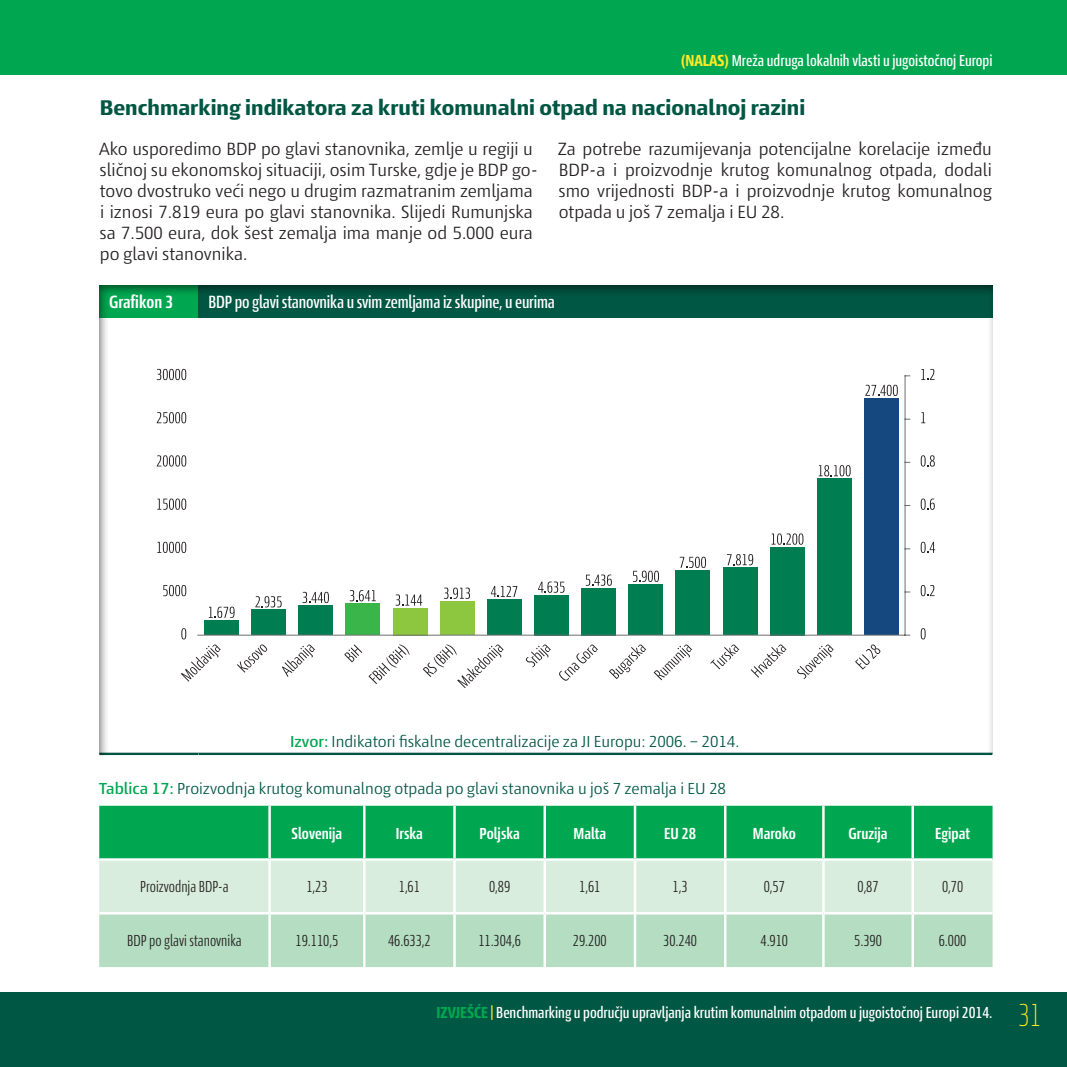
<style>
.page{position:relative;width:1067px;height:1067px;background:#fff}
.page>*{position:absolute;margin:0;border:0;box-sizing:border-box;transform-origin:0 0}
.t1{font:700 21px "Den Haag Nova";color:#005743}
.t2{font:300 17.5px/21px "Den Haag Nova";color:#231f20}
.t3{font:500 condensed 17.5px "Den Haag Nova";letter-spacing:-.01em;color:#fff}
.t4{font:600 condensed 17.5px "Den Haag Nova";color:#fff}
.t5{font:500 condensed 15.75px "Den Haag Nova";color:#fff}
.t6{font:300 15.75px "Den Haag Nova";color:#005743}
.t7{font:300 condensed 15.75px "Den Haag Nova";color:#231f20}
.t8{font:600 condensed 15.75px "Den Haag Nova";color:#fff}
.s1{font-weight:700;color:#ffe925}
.s2{font-weight:500;color:#00a650}
.s3{font-weight:700;color:#00a650}
.s4{color:#ffe925}
.s5{font-weight:100;font-size:31.5px;color:#ffe925}
</style>
<div class="page">
<div style="left:0;top:0;width:1067px;height:74px;background:#00a650"></div>
<div style="left:0;top:992px;width:1067px;height:75px;background:#005743"></div>
<div style="left:99px;top:805px;width:893px;height:53px;background:#00a650"></div>
<div style="left:99px;top:860px;width:893px;height:52px;background:#d8eddd"></div>
<div style="left:99px;top:914px;width:893px;height:53px;background:#b4ddc1"></div>
<hr style="left:268px;top:805px;width:3px;height:53px;background:#fff">
<hr style="left:363px;top:805px;width:2px;height:53px;background:#fff">
<hr style="left:453px;top:805px;width:3px;height:53px;background:#fff">
<hr style="left:543px;top:805px;width:3px;height:53px;background:#fff">
<hr style="left:633px;top:805px;width:3px;height:53px;background:#fff">
<hr style="left:724px;top:805px;width:2px;height:53px;background:#fff">
<hr style="left:822px;top:805px;width:2px;height:53px;background:#fff">
<hr style="left:911px;top:805px;width:3px;height:53px;background:#fff">
<hr style="left:268px;top:860px;width:3px;height:52px;background:#fff">
<hr style="left:363px;top:860px;width:2px;height:52px;background:#fff">
<hr style="left:453px;top:860px;width:3px;height:52px;background:#fff">
<hr style="left:543px;top:860px;width:3px;height:52px;background:#fff">
<hr style="left:633px;top:860px;width:3px;height:52px;background:#fff">
<hr style="left:724px;top:860px;width:2px;height:52px;background:#fff">
<hr style="left:822px;top:860px;width:2px;height:52px;background:#fff">
<hr style="left:911px;top:860px;width:3px;height:52px;background:#fff">
<hr style="left:268px;top:914px;width:3px;height:53px;background:#fff">
<hr style="left:363px;top:914px;width:2px;height:53px;background:#fff">
<hr style="left:453px;top:914px;width:3px;height:53px;background:#fff">
<hr style="left:543px;top:914px;width:3px;height:53px;background:#fff">
<hr style="left:633px;top:914px;width:3px;height:53px;background:#fff">
<hr style="left:724px;top:914px;width:2px;height:53px;background:#fff">
<hr style="left:822px;top:914px;width:2px;height:53px;background:#fff">
<hr style="left:911px;top:914px;width:3px;height:53px;background:#fff">
<div style="left:97px;top:284px;width:921px;height:476px;background:#231f20;opacity:.6"></div>
<div style="left:392px;top:608px;width:35px;height:27px;background:#8dc73f"></div>
<div style="left:440px;top:601px;width:34px;height:34px;background:#8dc73f"></div>
<div style="left:864px;top:398px;width:35px;height:237px;background:#14487e"></div>
<div style="left:204px;top:620px;width:35px;height:15px;background:#007d51"></div>
<div style="left:251px;top:610px;width:35px;height:25px;background:#007d51"></div>
<div style="left:298px;top:605px;width:35px;height:30px;background:#007d51"></div>
<div style="left:345px;top:603px;width:35px;height:32px;background:#39b54a"></div>
<div style="left:487px;top:599px;width:34px;height:36px;background:#007d51"></div>
<div style="left:534px;top:595px;width:35px;height:40px;background:#007d51"></div>
<div style="left:581px;top:588px;width:35px;height:47px;background:#007d51"></div>
<div style="left:628px;top:584px;width:35px;height:51px;background:#007d51"></div>
<div style="left:675px;top:570px;width:35px;height:65px;background:#007d51"></div>
<div style="left:722px;top:567px;width:35px;height:68px;background:#007d51"></div>
<div style="left:769px;top:547px;width:35px;height:88px;background:#007d51"></div>
<div style="left:817px;top:479px;width:34px;height:156px;background:#007d51"></div>
<hr style="left:904px;top:376px;width:1px;height:259px;background:#6d6f71">
<hr style="left:198px;top:634px;width:707px;height:1px;background:#6d6f71">
<svg style="left:209px;top:606px;width:25px;height:12px"></svg>
<svg style="left:255px;top:596px;width:27px;height:11px"></svg>
<svg style="left:302px;top:592px;width:26px;height:11px"></svg>
<svg style="left:350px;top:590px;width:26px;height:11px"></svg>
<svg style="left:395px;top:594px;width:27px;height:11px"></svg>
<svg style="left:444px;top:587px;width:26px;height:12px"></svg>
<svg style="left:491px;top:586px;width:26px;height:11px"></svg>
<svg style="left:538px;top:581px;width:26px;height:12px"></svg>
<svg style="left:586px;top:574px;width:26px;height:12px"></svg>
<svg style="left:633px;top:570px;width:25px;height:12px"></svg>
<div style="left:695px;top:556px;width:5px;height:12px;background:#c1c0c0;border-radius:50%"></div>
<svg style="left:679px;top:557px;width:26px;height:11px"></svg>
<svg style="left:727px;top:554px;width:26px;height:11px"></svg>
<svg style="left:771px;top:533px;width:31px;height:11px"></svg>
<svg style="left:818px;top:465px;width:31px;height:11px"></svg>
<svg style="left:865px;top:385px;width:31px;height:11px"></svg>
<svg style="left:920px;top:628px;width:5px;height:11px"></svg>
<svg style="left:921px;top:629px;width:3px;height:9px"></svg>
<svg style="left:921px;top:585px;width:13px;height:11px"></svg>
<svg style="left:921px;top:542px;width:14px;height:11px"></svg>
<svg style="left:921px;top:498px;width:13px;height:12px"></svg>
<svg style="left:921px;top:455px;width:13px;height:11px"></svg>
<svg style="left:921px;top:412px;width:4px;height:11px"></svg>
<svg style="left:921px;top:369px;width:13px;height:11px"></svg>
<svg style="left:181px;top:628px;width:5px;height:11px"></svg>
<svg style="left:182px;top:629px;width:3px;height:9px"></svg>
<svg style="left:163px;top:585px;width:22px;height:11px"></svg>
<svg style="left:157px;top:542px;width:28px;height:11px"></svg>
<svg style="left:157px;top:498px;width:28px;height:12px"></svg>
<svg style="left:157px;top:455px;width:28px;height:11px"></svg>
<svg style="left:157px;top:412px;width:28px;height:11px"></svg>
<svg style="left:157px;top:369px;width:28px;height:11px"></svg>
<svg style="left:181px;top:644px;width:40px;height:37px"></svg>
<svg style="left:855px;top:644px;width:25px;height:25px"></svg>
<svg style="left:653px;top:644px;width:39px;height:36px"></svg>
<svg style="left:750px;top:644px;width:36px;height:33px"></svg>
<svg style="left:282px;top:644px;width:33px;height:33px"></svg>
<svg style="left:796px;top:644px;width:37px;height:35px"></svg>
<svg style="left:423px;top:644px;width:80px;height:44px"></svg>
<svg style="left:344px;top:644px;width:18px;height:18px"></svg>
<svg style="left:609px;top:644px;width:37px;height:35px"></svg>
<svg style="left:368px;top:644px;width:41px;height:40px"></svg>
<svg style="left:558px;top:644px;width:40px;height:37px"></svg>
<svg style="left:525px;top:644px;width:26px;height:23px"></svg>
<svg style="left:710px;top:644px;width:29px;height:25px"></svg>
<svg style="left:237px;top:644px;width:31px;height:28px"></svg>
<p class="t5" style="left:680px;top:49px;width:313px"><span class="s1">(NALAS)</span> Mreža udruga lokalnih vlasti u jugoistočnoj Europi</p>
<p class="t1" style="left:100px;top:92px;width:706px">Benchmarking indikatora za kruti komunalni otpad na nacionalnoj razini</p>
<p class="t2" style="left:99px;top:137px;width:440px">Ako usporedimo BDP po glavi stanovnika, zemlje u regiji u sličnoj su ekonomskoj situaciji, osim Turske, gdje je BDP go&shy;tovo dvostruko veći nego u drugim razmatranim zemljama i iznosi 7.819 eura po glavi stanovnika. Slijedi Rumunjska sa 7.500 eura, dok šest zemalja ima manje od 5.000 eura po glavi stanovnika.</p>
<p class="t2" style="left:557px;top:137px;width:436px;text-align:justify">Za potrebe razumijevanja potencijalne korelacije između BDP-a i proizvodnje krutog komunalnog otpada, dodali smo vrijednosti BDP-a i proizvodnje krutog komunalnog otpada u još 7 zemalja i EU 28.</p>
<p class="t4" style="left:109px;top:289px;width:66px">Grafikon 3</p>
<p class="t3" style="left:208px;top:290px;width:348px">BDP po glavi stanovnika u svim zemljama iz skupine, u eurima</p>
<p class="t6" style="left:290px;top:730px;width:450px"><span class="s2">Izvor:</span> Indikatori fiskalne decentralizacije za JI Europu: 2006. – 2014.</p>
<p class="t6" style="left:99px;top:777px;width:628px"><span class="s2">Tablica 17:</span> Proizvodnja krutog komunalnog otpada po glavi stanovnika u još 7 zemalja i EU 28</p>
<p class="t8" style="left:292px;top:821px;width:52px">Slovenija</p>
<p class="t8" style="left:396px;top:821px;width:29px">Irska</p>
<p class="t8" style="left:479px;top:821px;width:42px">Poljska</p>
<p class="t8" style="left:573px;top:821px;width:34px">Malta</p>
<p class="t8" style="left:664px;top:821px;width:34px">EU 28</p>
<p class="t8" style="left:753px;top:821px;width:44px">Maroko</p>
<p class="t8" style="left:848px;top:821px;width:41px">Gruzija</p>
<p class="t8" style="left:935px;top:821px;width:36px">Egipat</p>
<p class="t7" style="left:140px;top:876px;width:90px">Proizvodnja BDP-a</p>
<p class="t7" style="left:306px;top:876px;width:23px">1,23</p>
<p class="t7" style="left:399px;top:876px;width:23px">1,61</p>
<p class="t7" style="left:489px;top:876px;width:23px">0,89</p>
<p class="t7" style="left:579px;top:876px;width:23px">1,61</p>
<p class="t7" style="left:672px;top:876px;width:16px">1,3</p>
<p class="t7" style="left:763px;top:876px;width:23px">0,57</p>
<p class="t7" style="left:857px;top:876px;width:23px">0,87</p>
<p class="t7" style="left:942px;top:876px;width:23px">0,70</p>
<p class="t7" style="left:127px;top:929px;width:116px">BDP po glavi stanovnika</p>
<p class="t7" style="left:296px;top:929px;width:44px">19.110,5</p>
<p class="t7" style="left:388px;top:929px;width:44px">46.633,2</p>
<p class="t7" style="left:478px;top:929px;width:44px">11.304,6</p>
<p class="t7" style="left:573px;top:929px;width:35px">29.200</p>
<p class="t7" style="left:663px;top:929px;width:35px">30.240</p>
<p class="t7" style="left:760px;top:929px;width:29px">4.910</p>
<p class="t7" style="left:854px;top:929px;width:29px">5.390</p>
<p class="t7" style="left:938px;top:929px;width:29px">6.000</p>
<p class="t5" style="left:436px;top:1001px;width:606px"><span class="s3">IZVJEŠĆE</span> <span class="s4">|</span> Benchmarking u području upravljanja krutim komunalnim otpadom u jugoistočnoj Europi 2014. <span class="s5">31</span></p>
</div>
